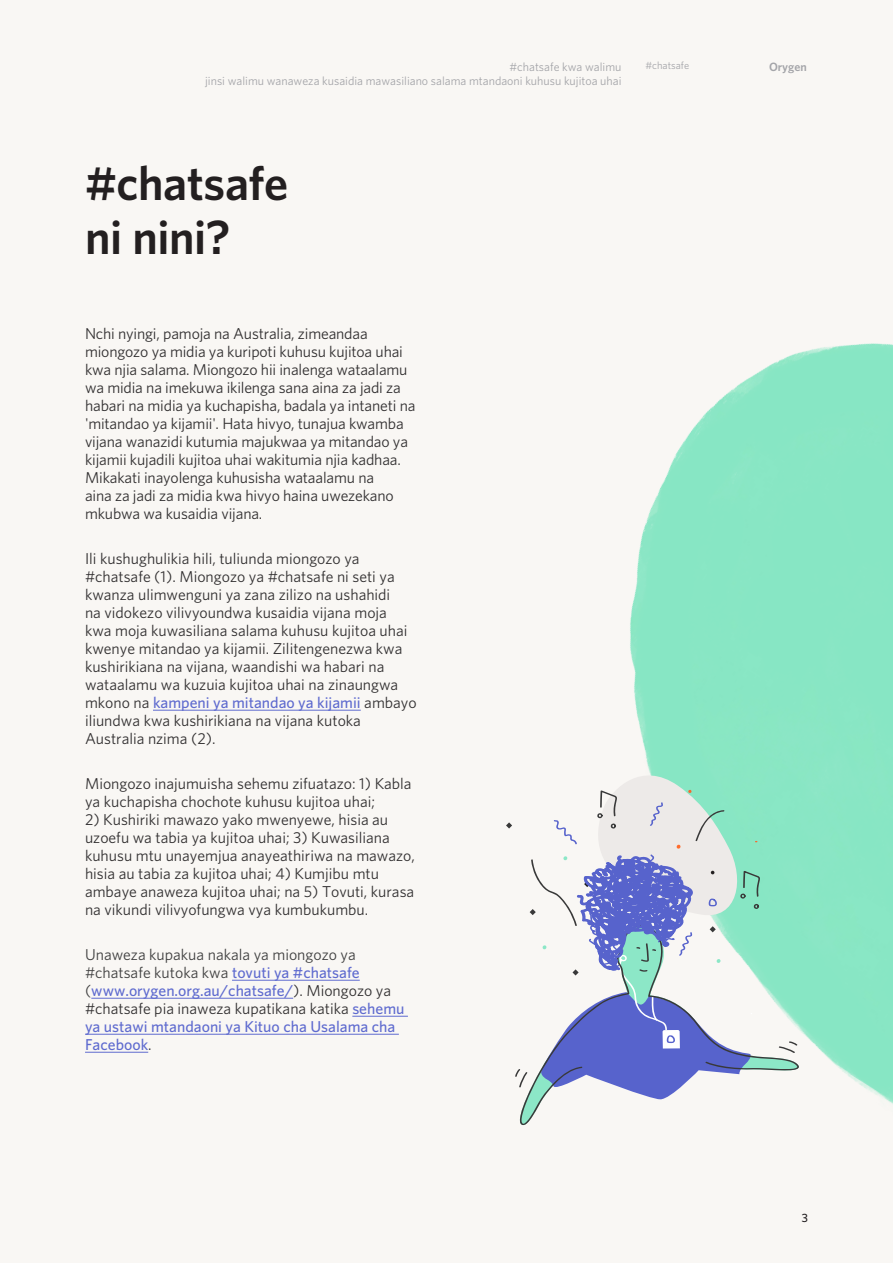
<style>
.page{position:relative;width:893px;height:1263px;background:#f9f7f4}
.page>*{position:absolute;margin:0;border:0;box-sizing:border-box;transform-origin:0 0}
.t1{font:600 48px/54px "Whitney HTF";letter-spacing:-.01em;color:#231f20}
.Body_text_1{font:15.75px/18px "Whitney HTF";color:#312f30}
.Body_text_1-2{font:500 15.75px/18px "Whitney HTF";color:#5f6bcf}
.t2{font:12px "Whitney HTF";color:#a4a5a9}
.t3{font:600 12px "Whitney HTF";color:#a4a5a9}
.t4{font:500 12px "Whitney HTF";color:#231f20}
.t5{font:10.5px "Whitney HTF";color:#a4a5a9}
.s1{font-weight:500;color:#5f6bcf}
.s2{font-weight:400;color:#3f3f3f}
.s3{font-weight:400;color:#312f30}
</style>
<div class="page">
<hr style="left:153px;top:710px;width:208px;height:1px;background:#5f6bcf">
<hr style="left:232px;top:980px;width:128px;height:1px;background:#5f6bcf">
<hr style="left:91px;top:998px;width:202px;height:1px;background:#5f6bcf">
<hr style="left:352px;top:1016px;width:56px;height:1px;background:#5f6bcf">
<hr style="left:85px;top:1034px;width:314px;height:1px;background:#5f6bcf">
<hr style="left:85px;top:1052px;width:63px;height:1px;background:#5f6bcf">
<img style="left:406px;top:343px;width:487px;height:783px">
<svg style="left:520px;top:924px;width:279px;height:201px"></svg>
<svg style="left:778px;top:1041px;width:19px;height:12px"></svg>
<svg style="left:506px;top:775px;width:254px;height:324px"></svg>
<p class="t2" style="left:509px;top:59px;width:114px">#chatsafe kwa walimu</p>
<p class="t5" style="left:645px;top:59px;width:45px">#chatsafe</p>
<p class="t3" style="left:769px;top:59px;width:39px">Orygen</p>
<p class="t2" style="left:205px;top:74px;width:418px">jinsi walimu wanaweza kusaidia mawasiliano salama mtandaoni kuhusu kujitoa uhai</p>
<h1 class="t1" style="left:85px;top:155px;width:205px">#chatsafe ni nini?</h1>
<p class="Body_text_1" style="left:85px;top:324px;width:332px">Nchi nyingi, pamoja na Australia, zimeandaa miongozo ya midia ya kuripoti kuhusu kujitoa uhai kwa njia salama. Miongozo hii inalenga wataalamu wa midia na imekuwa ikilenga sana aina za jadi za habari na midia ya kuchapisha, badala ya intaneti na 'mitandao ya kijamii'. Hata hivyo, tunajua kwamba vijana wanazidi kutumia majukwaa ya mitandao ya kijamii kujadili kujitoa uhai wakitumia njia kadhaa.<br>Mikakati inayolenga kuhusisha wataalamu na<br>aina za jadi za midia kwa hivyo haina uwezekano mkubwa wa kusaidia vijana.</p>
<p class="Body_text_1" style="left:85px;top:549px;width:333px">Ili kushughulikia hili, tuliunda miongozo ya #chatsafe (1). Miongozo ya #chatsafe ni seti ya kwanza ulimwenguni ya zana zilizo na ushahidi<br>na vidokezo vilivyoundwa kusaidia vijana moja kwa moja kuwasiliana salama kuhusu kujitoa uhai kwenye mitandao ya kijamii. Zilitengenezwa kwa kushirikiana na vijana, waandishi wa habari na wataalamu wa kuzuia kujitoa uhai na zinaungwa mkono na <span class="s1">kampeni ya mitandao ya kijamii</span> ambayo iliundwa kwa kushirikiana na vijana kutoka Australia nzima (2).</p>
<p class="Body_text_1" style="left:85px;top:774px;width:328px">Miongozo inajumuisha sehemu zifuatazo: 1) Kabla ya kuchapisha chochote kuhusu kujitoa uhai;</p>
<p class="Body_text_1" style="left:85px;top:810px;width:331px">2) Kushiriki mawazo yako mwenyewe, hisia au uzoefu wa tabia ya kujitoa uhai; 3) Kuwasiliana kuhusu mtu unayemjua anayeathiriwa na mawazo, hisia au tabia za kujitoa uhai; 4) Kumjibu mtu ambaye anaweza kujitoa uhai; na 5) Tovuti, kurasa na vikundi vilivyofungwa vya kumbukumbu.</p>
<p class="Body_text_1-2" style="left:85px;top:945px;width:321px"><span class="s2">Unaweza kupakua nakala ya miongozo ya #chatsafe kutoka kwa</span> tovuti ya #chatsafe <span class="s2">(</span>www.orygen.org.au/chatsafe/<span class="s3">). Miongozo ya #chatsafe pia inaweza kupatikana katika</span> sehemu ya ustawi mtandaoni ya Kituo cha Usalama cha Facebook<span class="s3">.</span></p>
<p class="t4" style="left:802px;top:1211px;width:8px">3</p>
</div>
